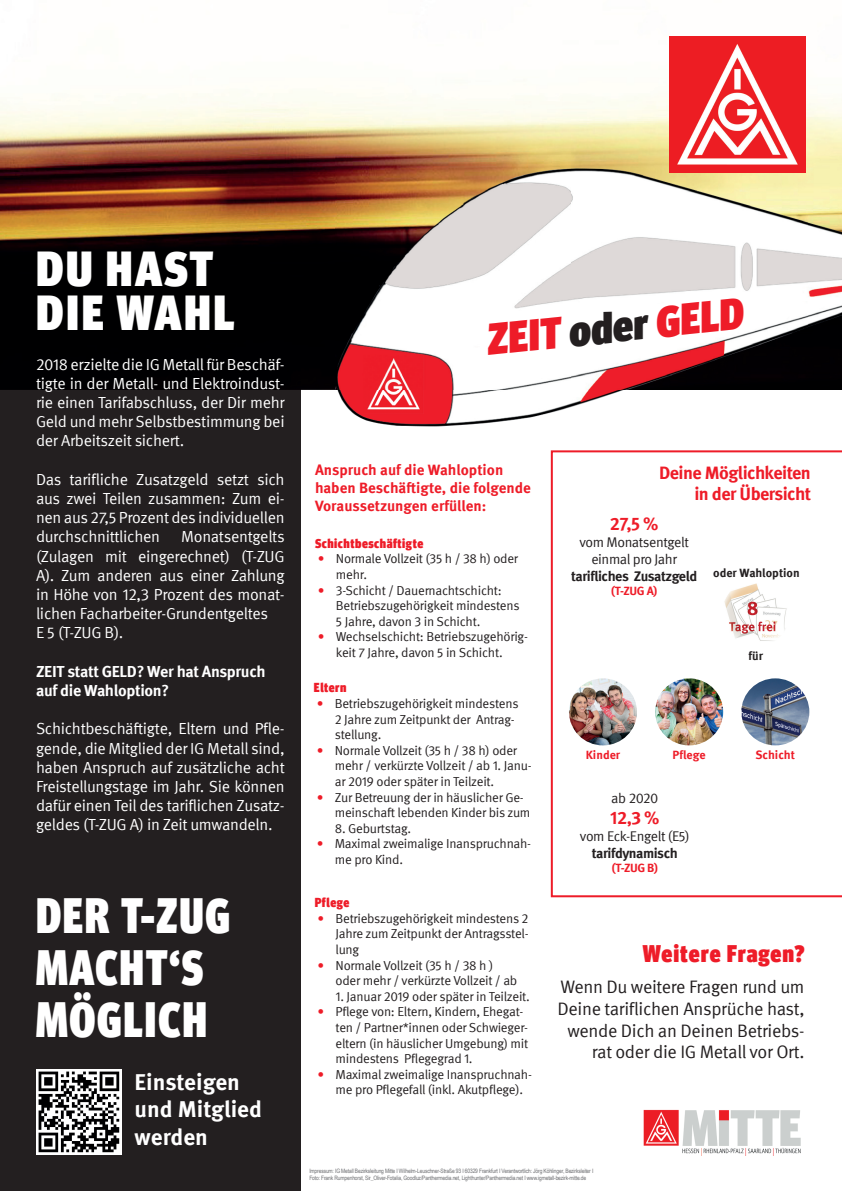
<style>
.page{position:relative;width:842px;height:1191px;background:#fff}
.page>*{position:absolute;margin:0;border:0;box-sizing:border-box;transform-origin:0 0}
.t1{font:900 condensed 49.5px/52px "Meta Head IGM";letter-spacing:.04em;color:#fff;scale:.91 1}
.t2{font:900 condensed 49px/44px "Meta Head IGM";letter-spacing:.05em;color:#fff}
.t3{font:900 condensed 44px "Meta Head IGM";color:#ee1c28}
.t4{font:900 condensed 24px "Meta Head IGM";letter-spacing:.035em;color:#ee1c28}
.t5{font:700 23px/27.6px "Meta IGM";color:#fff}
.t6{font:18px/21.6px "Meta IGM";letter-spacing:-.02em;color:#231f20;text-align:right}
.t7{font:700 18px/21.6px "Meta IGM";letter-spacing:-.03em;color:#ee1c28;text-align:right}
.t8{font:16px/19.2px "Meta IGM";letter-spacing:-.02em;color:#fff;text-align:justify}
.t9{font:700 16px/19.2px "Meta IGM";letter-spacing:-.02em;color:#fff}
.t10{font:700 15px/18px "Meta IGM";color:#ee1c28}
.t11{font:14px/16.8px "Meta IGM";letter-spacing:-.03em;color:#231f20;text-align:center}
.t12{font:700 14px "Meta IGM";letter-spacing:-.035em;color:#231f20}
.t13{font:13px/15.6px "Meta IGM";letter-spacing:-.02em;color:#231f20}
.t14{font:900 condensed 13px "Meta Head IGM";letter-spacing:.04em;color:#ee1c28}
.t15{font:700 12px "Meta IGM";color:#ee1c28}
.t16{font:700 12px "Meta IGM";color:#231f20}
.t17{font:6px/7.2px "Arial Narrow";letter-spacing:-.02em;color:#6c6d70}
.s1{color:#231f20}
.s2{color:#ee1c28}
</style>
<div class="page">
<div style="left:0;top:357px;width:300px;height:834px;background:#231f20"></div>
<img style="left:0;top:36px;width:842px;height:354px">
<img style="left:336px;top:156px;width:506px;height:271px">
<img style="left:669px;top:36px;width:136px;height:136px">
<img style="left:36px;top:1070px;width:85px;height:85px">
<svg style="left:551px;top:450px;width:291px;height:447px"></svg>
<img style="left:643px;top:1109px;width:158px;height:46px">
<h2 class="t2" style="left:36px;top:244px;width:200px">DU HAST<br>DIE WAHL</h2>
<p class="t8" style="left:36px;top:353px;width:250px">2018 erzielte die IG Metall für Beschäf&shy;tigte in der Metall- und Elektroindust&shy;rie einen Tarifabschluss, der Dir mehr Geld und mehr Selbstbestimmung bei der Arbeitszeit sichert.</p>
<p class="t8" style="left:36px;top:468px;width:250px">Das tarifliche Zusatzgeld setzt sich aus zwei Teilen zusammen: Zum ei&shy;nen aus 27,5 Prozent des individuellen durchschnittlichen</p>
<p class="t8" style="left:36px;top:526px;width:250px;text-align:left;text-indent:145px">Monatsentgelts (Zulagen mit eingerechnet) (T-ZUG<br>A). Zum anderen aus einer Zahlung in Höhe von 12,3 Prozent des monat&shy;lichen Facharbeiter-Grundentgeltes<br>E 5 (T-ZUG B).</p>
<p class="t9" style="left:36px;top:660px;width:231px">ZEIT statt GELD? Wer hat Anspruch auf die Wahloption?</p>
<p class="t8" style="left:36px;top:718px;width:250px">Schichtbeschäftigte, Eltern und Pfle&shy;gende, die Mitglied der IG Metall sind, haben Anspruch auf zusätzliche acht Freistellungstage im Jahr. Sie können dafür einen Teil des tariflichen Zusatz&shy;geldes (T-ZUG A) in Zeit umwandeln.</p>
<h1 class="t1" style="left:36px;top:885px;width:215px">DER T-ZUG<br>MACHT‘S<br>MÖGLICH</h1>
<h3 class="t5" style="left:135px;top:1066px;width:129px">Einsteigen und Mitglied werden</h3>
<h3 class="t3" style="left:483px;top:305px;width:259px;rotate:-6deg">ZEIT <span class="s1">oder</span> GELD</h3>
<p class="t10" style="left:315px;top:460px;width:217px">Anspruch auf die Wahloption haben Beschäftigte, die folgende<br>Voraussetzungen erfüllen:</p>
<p class="t14" style="left:315px;top:533px;width:110px">Schichtbeschäftigte</p>
<p class="t13" style="left:336px;top:550px;width:184px;text-indent:-18px"><span class="s2">•</span> Normale Vollzeit (35 h / 38 h) oder mehr.</p>
<p class="t13" style="left:336px;top:581px;width:185px;text-indent:-18px"><span class="s2">•</span> 3-Schicht / Dauernachtschicht:<br>Betriebszugehörigkeit mindestens<br>5 Jahre, davon 3 in Schicht.</p>
<p class="t13" style="left:318px;top:628px;width:211px;text-align:center"><span class="s2">•</span> Wechselschicht: Betriebszugehörig&shy;keit 7 Jahre, davon 5 in Schicht.</p>
<p class="t14" style="left:314px;top:677px;width:34px">Eltern</p>
<p class="t13" style="left:335px;top:695px;width:185px;text-indent:-18px"><span class="s2">•</span> Betriebszugehörigkeit mindestens<br>2 Jahre zum Zeitpunkt der Antrag&shy;stellung.</p>
<p class="t13" style="left:335px;top:741px;width:198px;text-indent:-18px"><span class="s2">•</span> Normale Vollzeit (35 h / 38 h) oder mehr / verkürzte Vollzeit / ab 1. Janu&shy;ar 2019 oder später in Teilzeit.</p>
<p class="t13" style="left:335px;top:788px;width:197px;text-indent:-18px"><span class="s2">•</span> Zur Betreuung der in häuslicher Ge&shy;meinschaft lebenden Kinder bis zum</p>
<p class="t13" style="left:335px;top:819px;width:78px">8. Geburtstag.</p>
<p class="t13" style="left:335px;top:835px;width:198px;text-indent:-18px"><span class="s2">•</span> Maximal zweimalige Inanspruchnah&shy;me pro Kind.</p>
<p class="t14" style="left:315px;top:892px;width:36px">Pflege</p>
<p class="t13" style="left:335px;top:909px;width:195px;text-align:justify;text-indent:-18px"><span class="s2">•</span> Betriebszugehörigkeit mindestens 2<br>Jahre zum Zeitpunkt der Antragsstel&shy;lung</p>
<p class="t13" style="left:335px;top:956px;width:183px;text-indent:-18px"><span class="s2">•</span> Normale Vollzeit (35 h / 38 h ) oder mehr / verkürzte Vollzeit / ab</p>
<p class="t13" style="left:335px;top:987px;width:196px">1. Januar 2019 oder später in Teilzeit.</p>
<p class="t13" style="left:335px;top:1003px;width:194px;text-indent:-18px"><span class="s2">•</span> Pflege von: Eltern, Kindern, Ehegat&shy;ten / Partner*innen oder Schwieger&shy;eltern (in häuslicher Umgebung) mit mindestens Pflegegrad 1.</p>
<p class="t13" style="left:335px;top:1065px;width:198px;text-indent:-18px"><span class="s2">•</span> Maximal zweimalige Inanspruchnah&shy;me pro Pflegefall (inkl. Akutpflege).</p>
<h3 class="t7" style="left:659px;top:460px;width:154px">Deine Möglichkeiten in der Übersicht</h3>
<h3 class="t7" style="left:610px;top:512px;width:50px">27,5 %</h3>
<p class="t11" style="left:579px;top:533px;width:111px">vom Monatsentgelt einmal pro Jahr</p>
<p class="t12" style="left:571px;top:565px;width:127px">tarifliches Zusatzgeld</p>
<p class="t15" style="left:611px;top:581px;width:48px">(T-ZUG A)</p>
<p class="t16" style="left:713px;top:564px;width:88px">oder Wahloption</p>
<p class="t16" style="left:748px;top:646px;width:16px">für</p>
<p class="t15" style="left:586px;top:746px;width:36px">Kinder</p>
<p class="t15" style="left:672px;top:746px;width:35px">Pflege</p>
<p class="t15" style="left:755px;top:746px;width:41px">Schicht</p>
<p class="t11" style="left:611px;top:788px;width:49px">ab 2020</p>
<h3 class="t7" style="left:610px;top:806px;width:51px">12,3 %</h3>
<p class="t11" style="left:580px;top:827px;width:111px">vom Eck-Engelt (E5)</p>
<p class="t12" style="left:592px;top:842px;width:87px">tarifdynamisch</p>
<p class="t15" style="left:612px;top:858px;width:48px">(T-ZUG B)</p>
<h3 class="t4" style="left:643px;top:934px;width:163px">Weitere Fragen?</h3>
<h3 class="t6" style="left:557px;top:975px;width:248px">Wenn Du weitere Fragen rund um<br>Deine tariflichen Ansprüche hast, wende Dich an Deinen Betriebs&shy;rat oder die IG Metall vor Ort.</h3>
<p class="t17" style="left:309px;top:1167px;width:285px">Impressum: IG Metall Bezirksleitung Mitte I Wilhelm-Leuschner-Straße 93 I 60329 Frankfurt I Verantwortlich: Jörg Köhlinger, Bezirksleiter I<br>Foto: Frank Rumpenhorst, Sir_Oliver-Fotalia, Goodluz/Panthermedia.net, Lighthunter/Panthermedia.net I www.igmetall-bezirk-mitte.de</p>
</div>
